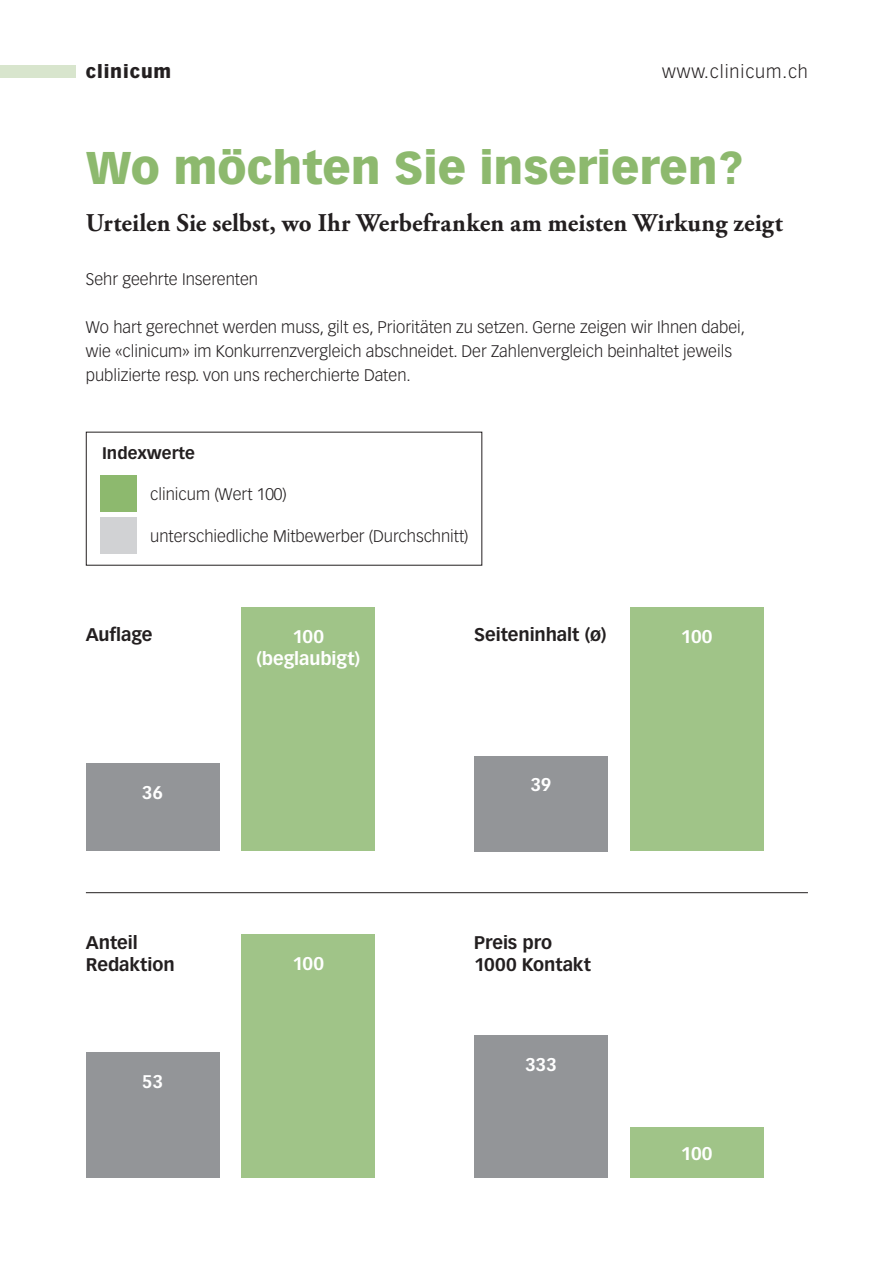
<style>
.page{position:relative;width:893px;height:1263px;background:#fff}
.page>*{position:absolute;margin:0;border:0;box-sizing:border-box;transform-origin:0 0}
.t1{font:900 45px "Vectora LT Std";color:#8db96e}
.t2{font:700 25.5px "Adobe Garamond Pro";color:#231f20}
.t3{font:700 18px/22.2px "Vectora LT Std";letter-spacing:-.005em;color:#231f20}
.t4{font:700 18px/22.2px "Vectora LT Std";letter-spacing:-.005em;color:#fff;text-align:center}
.t5{font:300 18px "Vectora LT Std";letter-spacing:.05em;color:#231f20}
.t6{font:900 18px "Vectora LT Std";letter-spacing:.05em;color:#231f20}
.t7{font:300 16.5px/24px "Vectora LT Std";color:#231f20}
.t8{font:700 16.5px "Vectora LT Std";color:#231f20}
</style>
<div class="page">
<div style="left:474px;top:756px;width:133px;height:95px;background:#939598"></div>
<div style="left:630px;top:607px;width:133px;height:244px;background:#a0c488"></div>
<div style="left:86px;top:1052px;width:133px;height:126px;background:#939598"></div>
<div style="left:242px;top:934px;width:133px;height:244px;background:#a0c488"></div>
<div style="left:86px;top:763px;width:133px;height:88px;background:#939598"></div>
<div style="left:242px;top:607px;width:133px;height:244px;background:#a0c488"></div>
<div style="left:474px;top:1036px;width:133px;height:142px;background:#939598"></div>
<div style="left:630px;top:1127px;width:133px;height:51px;background:#a0c488"></div>
<div style="left:101px;top:476px;width:36px;height:36px;background:#8db96e"></div>
<div style="left:101px;top:517px;width:36px;height:36px;background:#d1d2d4"></div>
<hr style="left:86px;top:892px;width:722px;height:1px;background:#231f20">
<div style="left:0;top:65px;width:76px;height:13px;background:#d8e5cd"></div>
<p class="t6" style="left:86px;top:60px;width:87px">clinicum</p>
<p class="t5" style="left:662px;top:61px;width:147px">www.clinicum.ch</p>
<h1 class="t1" style="left:86px;top:140px;width:658px">Wo möchten Sie inserieren?</h1>
<h2 class="t2" style="left:86px;top:208px;width:698px">Urteilen Sie selbst, wo Ihr Werbefranken am meisten Wirkung zeigt</h2>
<p class="t7" style="left:86px;top:267px;width:174px">Sehr geehrte Inserenten</p>
<p class="t7" style="left:86px;top:315px;width:661px">Wo hart gerechnet werden muss, gilt es, Prioritäten zu setzen. Gerne zeigen wir Ihnen dabei, wie «clinicum» im Konkurrenzvergleich abschneidet. Der Zahlenvergleich beinhaltet jeweils publizierte resp. von uns recherchierte Daten.</p>
<p class="t8" style="left:102px;top:443px;width:94px">Indexwerte</p>
<p class="t7" style="left:150px;top:483px;width:138px">clinicum (Wert 100)</p>
<p class="t7" style="left:150px;top:524px;width:320px">unterschiedliche Mitbewerber (Durchschnitt)</p>
<p class="t3" style="left:86px;top:624px;width:68px">Auflage</p>
<p class="t4" style="left:142px;top:781px;width:23px">36</p>
<p class="t3" style="left:86px;top:931px;width:90px">Anteil<br>Redaktion</p>
<p class="t4" style="left:142px;top:1070px;width:23px">53</p>
<p class="t4" style="left:256px;top:625px;width:105px">100 (beglaubigt)</p>
<p class="t4" style="left:293px;top:952px;width:33px">100</p>
<p class="t3" style="left:474px;top:624px;width:134px">Seiteninhalt (ø)</p>
<p class="t4" style="left:530px;top:774px;width:22px">39</p>
<p class="t3" style="left:474px;top:931px;width:118px">Preis pro<br>1000 Kontakt</p>
<p class="t4" style="left:525px;top:1053px;width:33px">333</p>
<p class="t4" style="left:681px;top:625px;width:33px">100</p>
<p class="t4" style="left:681px;top:1142px;width:33px">100</p>
</div>
